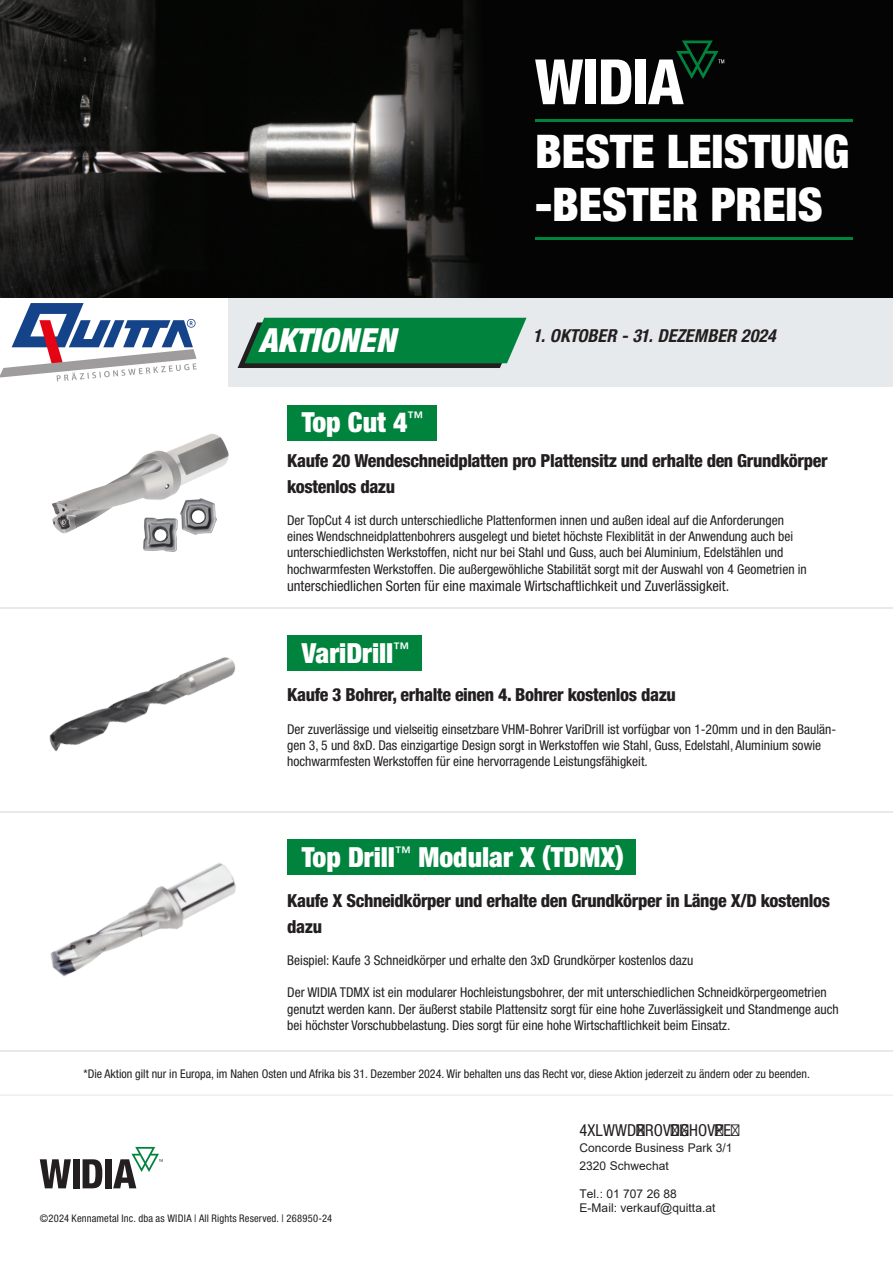
<style>
.page{position:relative;width:893px;height:1263px;background:#fff}
.page>*{position:absolute;margin:0;border:0;box-sizing:border-box;transform-origin:0 0}
.t1{font:900 condensed 46.5px/52.7px "Helvetica Neue LT Std";color:#fff}
.t2{font:italic 900 condensed 33.3px "Helvetica Neue LT Std";letter-spacing:.01em;color:#fff}
.t3{font:900 condensed 27.75px "Helvetica Neue LT Std";color:#fff}
.t4{font:800 condensed 18px/25.8px "Helvetica Neue LT Std";letter-spacing:-.02em;color:#231f20}
.t5{font:italic 700 condensed 17.85px "Helvetica Neue LT Std";letter-spacing:.005em;color:#231f20}
.t6{font:condensed 16.5px "Helvetica Neue LT Std";letter-spacing:.005em;color:#231f20}
.t7{font:condensed 14.55px "Helvetica Neue LT Std";color:#231f20}
.t8{font:condensed 13.5px/16.2px "Helvetica Neue LT Std";color:#231f20}
.t9{font:condensed 12px "Helvetica Neue LT Std";color:#231f20}
.t10{font:12px/17.9px "Arial";letter-spacing:.005em;color:#231f20}
.t11{font:condensed 10.5px "Helvetica Neue LT Std";letter-spacing:.02em;color:#231f20}
</style>
<div class="page">
<img style="left:0;top:0;width:893px;height:298px">
<div style="left:0;top:298px;width:893px;height:89px;background:#e7eaed"></div>
<svg style="left:535px;top:60px;width:48px;height:44px"></svg>
<div style="left:586px;top:60px;width:10px;height:44px;background:#fff"></div>
<svg style="left:601px;top:60px;width:30px;height:44px"></svg>
<div style="left:635px;top:60px;width:11px;height:44px;background:#fff"></div>
<svg style="left:648px;top:40px;width:76px;height:64px"></svg>
<hr style="left:535px;top:119px;width:317px;height:3px;background:#00843d">
<hr style="left:535px;top:237px;width:317px;height:3px;background:#00843d">
<hr style="left:0;top:608px;width:893px;height:1px;background:#e7eaed">
<hr style="left:0;top:812px;width:893px;height:1px;background:#e7eaed">
<hr style="left:0;top:1050px;width:893px;height:2px;background:#e7eaed">
<svg style="left:238px;top:318px;width:289px;height:50px;background:#158147"></svg>
<div style="left:287px;top:635px;width:135px;height:35px;background:#00843d"></div>
<div style="left:287px;top:405px;width:149px;height:35px;background:#00843d"></div>
<div style="left:287px;top:839px;width:349px;height:35px;background:#00843d"></div>
<img style="left:50px;top:863px;width:186px;height:114px">
<img style="left:52px;top:434px;width:177px;height:118px">
<img style="left:34px;top:607px;width:217px;height:145px">
<svg style="left:0;top:1095px;width:893px;height:94px"></svg>
<svg style="left:40px;top:1159px;width:31px;height:29px"></svg>
<div style="left:73px;top:1159px;width:6px;height:29px;background:#231f20"></div>
<svg style="left:83px;top:1159px;width:19px;height:29px"></svg>
<div style="left:105px;top:1159px;width:7px;height:29px;background:#231f20"></div>
<svg style="left:113px;top:1147px;width:50px;height:41px"></svg>
<img style="left:0;top:299px;width:228px;height:88px">
<h1 class="t1" style="left:535px;top:125px;width:316px">BESTE LEISTUNG -BESTER PREIS</h1>
<h2 class="t2" style="left:259px;top:320px;width:138px">AKTIONEN</h2>
<h3 class="t5" style="left:533px;top:325px;width:244px">1. OKTOBER - 31. DEZEMBER 2024</h3>
<h3 class="t3" style="left:302px;top:405px;width:123px">Top Cut 4<sup>™</sup></h3>
<h3 class="t4" style="left:287px;top:447px;width:542px">Kaufe 20 Wendeschneidplatten pro Plattensitz und erhalte den Grundkörper kostenlos dazu</h3>
<p class="t8" style="left:287px;top:512px;width:521px">Der TopCut 4 ist durch unterschiedliche Plattenformen innen und außen ideal auf die Anforderungen eines Wendschneidplattenbohrers ausgelegt und bietet höchste Flexiblität in der Anwendung auch bei unterschiedlichsten Werkstoffen, nicht nur bei Stahl und Guss, auch bei Aluminium, Edelstählen und hochwarmfesten Werkstoffen. Die außergewöhliche Stabilität sorgt mit der Auswahl von 4 Geometrien in</p>
<p class="t7" style="left:287px;top:578px;width:444px">unterschiedlichen Sorten für eine maximale Wirtschaftlichkeit und Zuverlässigkeit.</p>
<h3 class="t3" style="left:302px;top:636px;width:109px">VariDrill<sup>™</sup></h3>
<h3 class="t4" style="left:287px;top:682px;width:390px">Kaufe 3 Bohrer, erhalte einen 4. Bohrer kostenlos dazu</h3>
<p class="t8" style="left:287px;top:721px;width:551px">Der zuverlässige und vielseitig einsetzbare VHM-Bohrer VariDrill ist vorfügbar von 1-20mm und in den Baulän&shy;gen 3, 5 und 8xD. Das einzigartige Design sorgt in Werkstoffen wie Stahl, Guss, Edelstahl, Aluminium sowie hochwarmfesten Werkstoffen für eine hervorragende Leistungsfähigkeit.</p>
<h3 class="t3" style="left:302px;top:840px;width:324px">Top Drill<sup>™</sup> Modular X (TDMX)</h3>
<h3 class="t4" style="left:287px;top:887px;width:544px">Kaufe X Schneidkörper und erhalte den Grundkörper in Länge X/D kostenlos dazu</h3>
<p class="t8" style="left:287px;top:952px;width:407px">Beispiel: Kaufe 3 Schneidkörper und erhalte den 3xD Grundkörper kostenlos dazu</p>
<p class="t8" style="left:287px;top:984px;width:553px">Der WIDIA TDMX ist ein modularer Hochleistungsbohrer, der mit unterschiedlichen Schneidkörpergeometrien genutzt werden kann. Der äußerst stabile Plattensitz sorgt für eine hohe Zuverlässigkeit und Standmenge auch bei höchster Vorschubbelastung. Dies sorgt für eine hohe Wirtschaftlichkeit beim Einsatz.</p>
<p class="t9" style="left:84px;top:1066px;width:728px">*Die Aktion gilt nur in Europa, im Nahen Osten und Afrika bis 31. Dezember 2024. Wir behalten uns das Recht vor, diese Aktion jederzeit zu ändern oder zu beenden.</p>
<p class="t11" style="left:40px;top:1212px;width:294px">©2024 Kennametal Inc. dba as WIDIA | All Rights Reserved. | 268950-24</p>
<p class="t6" style="left:579px;top:1120px;width:161px">4XLWWD7RROV+DQGHOVJPE+</p>
<p class="t10" style="left:579px;top:1138px;width:155px">Concorde Business Park 3/1<br>2320 Schwechat</p>
<p class="t10" style="left:579px;top:1186px;width:138px;line-height:14.2px">Tel.: 01 707 26 88<br>E-Mail: verkauf@quitta.at</p>
</div>
